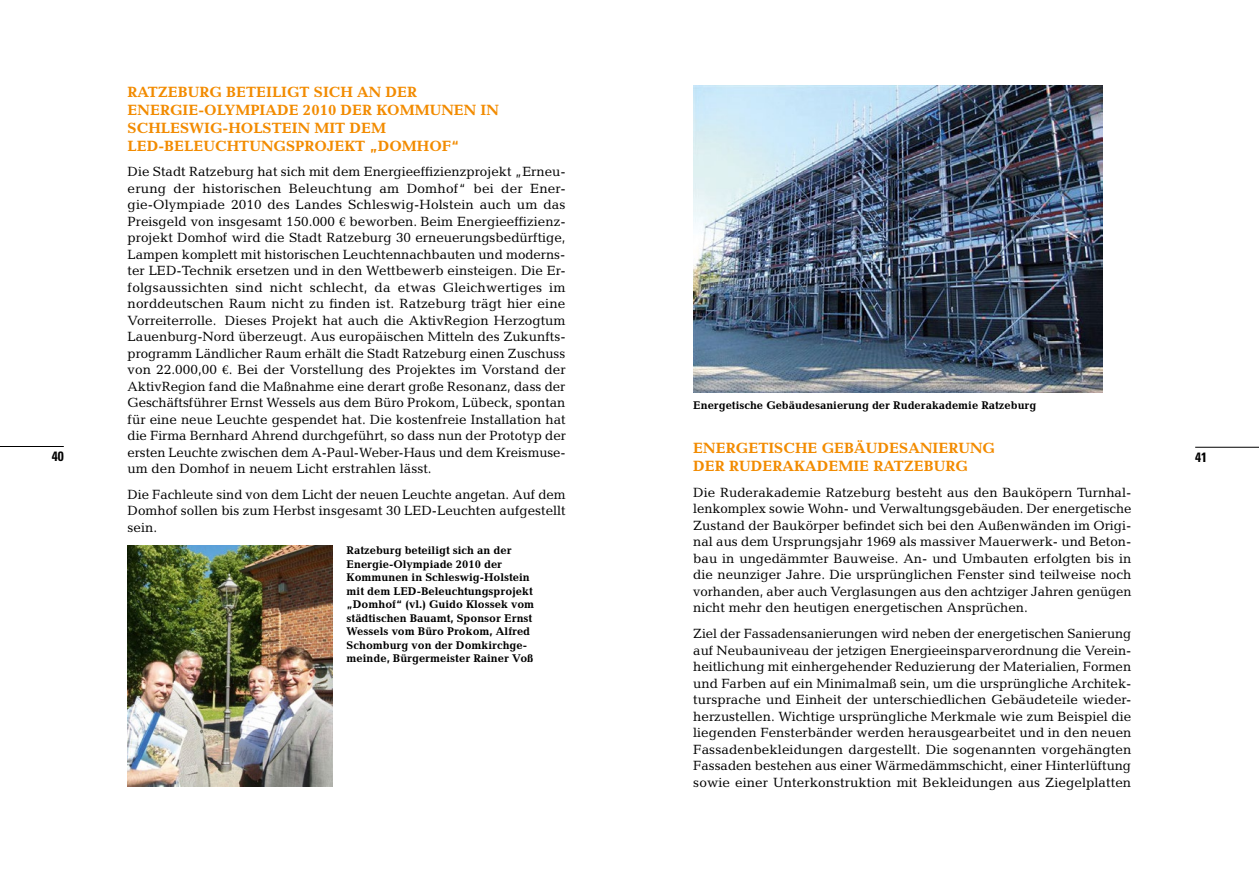
<style>
.page{position:relative;width:1259px;height:893px;background:#fff}
.page>*{position:absolute;margin:0;border:0;box-sizing:border-box;transform-origin:0 0}
.t1{font:700 15px/18px "Candida";color:#f28b00}
.t2{font:13.5px/16.5px "Candida";color:#000;text-align:justify}
.t3{font:700 condensed 13.5px "Univers LT Std";color:#000}
.t4{font:700 11.25px/13.5px "Candida";color:#000}
.s1{font-family:"Minion Pro"}
</style>
<div class="page">
<hr style="left:0;top:446px;width:64px;height:1px;background:#000">
<hr style="left:1195px;top:447px;width:64px;height:1px;background:#000">
<img style="left:128px;top:545px;width:204px;height:242px">
<img style="left:693px;top:85px;width:409px;height:307px">
<p class="t1" style="left:128px;top:83px;width:373px">RATZEBURG BETEILIGT SICH AN DER ENERGIE-OLYMPIADE 2010 DER KOMMUNEN IN SCHLESWIG-HOLSTEIN MIT DEM LED-BELEUCHTUNGSPROJEKT „DOMHOF“</p>
<p class="t2" style="left:128px;top:164px;width:440px">Die Stadt Ratzeburg hat sich mit dem Energieeffizienzprojekt „Erneu&shy;erung der historischen Beleuchtung am Domhof“ bei der Ener&shy;gie-Olympiade 2010 des Landes Schleswig-Holstein auch um das Preisgeld von insgesamt 150.000 <span class="s1">€</span> beworben. Beim Energieeffizienz&shy;projekt Domhof wird die Stadt Ratzeburg 30 erneuerungsbedürftige, Lampen komplett mit historischen Leuchtennachbauten und moderns&shy;ter LED-Technik ersetzen und in den Wettbewerb einsteigen. Die Er&shy;folgsaussichten sind nicht schlecht, da etwas Gleichwertiges im norddeutschen Raum nicht zu finden ist. Ratzeburg trägt hier eine Vorreiterrolle. Dieses Projekt hat auch die AktivRegion Herzogtum Lauenburg-Nord überzeugt. Aus europäischen Mitteln des Zukunfts&shy;programm Ländlicher Raum erhält die Stadt Ratzeburg einen Zuschuss von 22.000,00 <span class="s1">€</span>. Bei der Vorstellung des Projektes im Vorstand der AktivRegion fand die Maßnahme eine derart große Resonanz, dass der Geschäftsführer Ernst Wessels aus dem Büro Prokom, Lübeck, spontan für eine neue Leuchte gespendet hat. Die kostenfreie Installation hat die Firma Bernhard Ahrend durchgeführt, so dass nun der Prototyp der ersten Leuchte zwischen dem A-Paul-Weber-Haus und dem Kreismuse&shy;um den Domhof in neuem Licht erstrahlen lässt.</p>
<p class="t2" style="left:128px;top:486px;width:439px">Die Fachleute sind von dem Licht der neuen Leuchte angetan. Auf dem Domhof sollen bis zum Herbst insgesamt 30 LED-Leuchten aufgestellt sein.</p>
<p class="t4" style="left:347px;top:543px;width:189px">Ratzeburg beteiligt sich an der<br>Energie-Olympiade 2010 der<br>Kommunen in Schleswig-Holstein mit dem LED-Beleuchtungsprojekt „Domhof“ (vl.) Guido Klossek vom städtischen Bauamt, Sponsor Ernst<br>Wessels vom Büro Prokom, Alfred<br>Schomburg von der Domkirchge&shy;meinde, Bürgermeister Rainer Voß</p>
<p class="t4" style="left:693px;top:398px;width:344px">Energetische Gebäudesanierung der Ruderakademie Ratzeburg</p>
<p class="t1" style="left:693px;top:439px;width:303px">ENERGETISCHE GEBÄUDESANIERUNG<br>DER RUDERAKADEMIE RATZEBURG</p>
<p class="t2" style="left:693px;top:484px;width:440px">Die Ruderakademie Ratzeburg besteht aus den Bauköpern Turnhal&shy;lenkomplex sowie Wohn- und Verwaltungsgebäuden. Der energetische Zustand der Baukörper befindet sich bei den Außenwänden im Origi&shy;nal aus dem Ursprungsjahr 1969 als massiver Mauerwerk- und Beton&shy;bau in ungedämmter Bauweise. An- und Umbauten erfolgten bis in die neunziger Jahre. Die ursprünglichen Fenster sind teilweise noch vorhanden, aber auch Verglasungen aus den achtziger Jahren genügen nicht mehr den heutigen energetischen Ansprüchen.</p>
<p class="t2" style="left:693px;top:625px;width:439px">Ziel der Fassadensanierungen wird neben der energetischen Sanierung auf Neubauniveau der jetzigen Energieeinsparverordnung die Verein&shy;heitlichung mit einhergehender Reduzierung der Materialien, Formen und Farben auf ein Minimalmaß sein, um die ursprüngliche Architek&shy;tursprache und Einheit der unterschiedlichen Gebäudeteile wieder&shy;herzustellen. Wichtige ursprüngliche Merkmale wie zum Beispiel die liegenden Fensterbänder werden herausgearbeitet und in den neuen Fassadenbekleidungen dargestellt. Die sogenannten vorgehängten Fassaden bestehen aus einer Wärmedämmschicht, einer Hinterlüftung sowie einer Unterkonstruktion mit Bekleidungen aus Ziegelplatten</p>
<p class="t3" style="left:52px;top:448px;width:13px">40</p>
<p class="t3" style="left:1195px;top:449px;width:13px">41</p>
</div>
